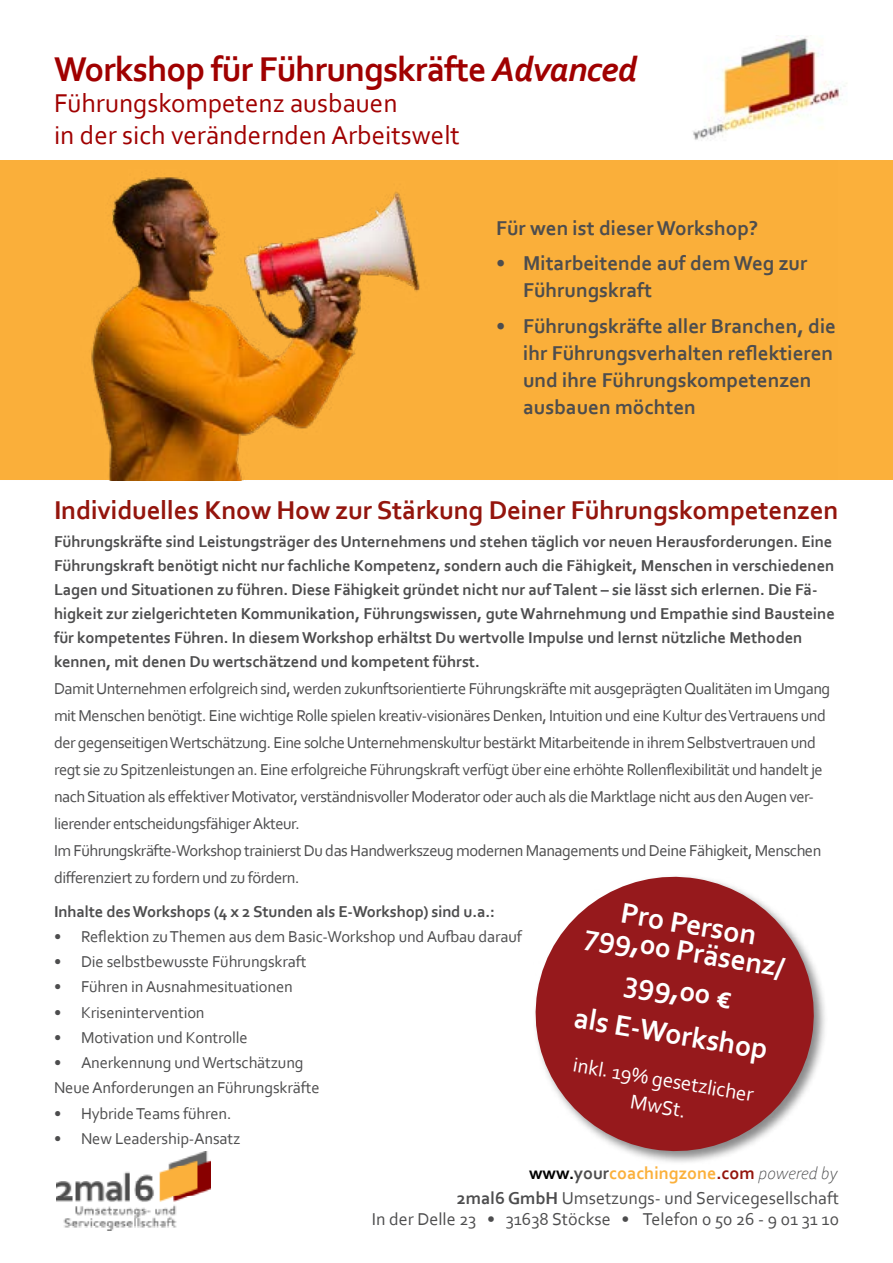
<style>
.page{position:relative;width:893px;height:1263px;background:#fff}
.page>*{position:absolute;margin:0;border:0;box-sizing:border-box;transform-origin:0 0}
.t1{font:700 36px "Corbel";letter-spacing:-.025em;color:#a00000}
.t2{font:700 30px/27px "Corbel";color:#fff;text-align:center}
.t3{font:27px/31.5px "Corbel";color:#a00000}
.t4{font:700 27px "Corbel";letter-spacing:-.005em;color:#94150d}
.t5{font:700 21px/27px "Corbel";color:#4d4d4e}
.t6{font:21px/27px "Corbel";color:#fff;text-align:center}
.t7{font:18px/21px "Corbel";color:#4d4d4e;text-align:right}
.t8{font:700 18px "Corbel";color:#fbb03b}
.t9{font:16.5px/27px "Corbel";letter-spacing:-.03em;color:#4d4d4e}
.t10{font:700 16.5px/24px "Corbel";letter-spacing:-.005em;color:#4d4d4e}
.t11{font:16.5px/25.2px "Corbel";letter-spacing:-.01em;color:#4d4d4e}
.s1{font-style:italic}
.s2{color:#000}
.s3{color:#4d4d4e}
.s4{color:#94150d}
.s5{font-weight:300;font-style:italic;color:#4d4d4e}
.s6{font-weight:700}
</style>
<div class="page">
<div style="left:0;top:160px;width:893px;height:320px;background:#fbb03b"></div>
<img style="left:91px;top:177px;width:329px;height:303px">
<img style="left:693px;top:36px;width:154px;height:105px">
<img style="left:56px;top:1151px;width:154px;height:79px">
<svg style="left:535px;top:876px;width:289px;height:286px;fill:#96191c"></svg>
<h1 class="t1" style="left:54px;top:46px;width:585px">Workshop für Führungskräfte <span class="s1">Advanced</span></h1>
<h3 class="t3" style="left:54px;top:87px;width:407px">Führungskompetenz ausbauen<br>in der sich verändernden Arbeitswelt</h3>
<p class="t5" style="left:496px;top:214px;width:264px">Für wen ist dieser Workshop?</p>
<p class="t5" style="left:523px;top:249px;width:286px;text-indent:-27px">• Mitarbeitende auf dem Weg zur<br>Führungskraft</p>
<p class="t5" style="left:523px;top:312px;width:314px;text-indent:-27px">• Führungskräfte aller Branchen, die ihr Führungsverhalten reflektieren und ihre Führungskompetenzen ausbauen möchten</p>
<h3 class="t4" style="left:54px;top:493px;width:786px">Individuelles Know How zur Stärkung Deiner Führungskompetenzen</h3>
<p class="t10" style="left:54px;top:529px;width:782px">Führungskräfte sind Leistungsträger des Unternehmens und stehen täglich vor neuen Herausforderungen. Eine Führungskraft benötigt nicht nur fachliche Kompetenz, sondern auch die Fähigkeit, Menschen in verschiedenen Lagen und Situationen zu führen. Diese Fähigkeit gründet nicht nur auf Talent – sie lässt sich erlernen. Die Fä&shy;higkeit zur zielgerichteten Kommunikation, Führungswissen, gute Wahrnehmung und Empathie sind Bausteine für kompetentes Führen. In diesem Workshop erhältst Du wertvolle Impulse und lernst nützliche Methoden kennen, mit denen Du wertschätzend und kompetent führst.</p>
<p class="t9" style="left:54px;top:675px;width:778px">Damit Unternehmen erfolgreich sind, werden zukunftsorientierte Führungskräfte mit ausgeprägten Qualitäten im Umgang mit Menschen benötigt. Eine wichtige Rolle spielen kreativ-visionäres Denken, Intuition und eine Kultur des Vertrauens und der gegenseitigen Wertschätzung. Eine solche Unternehmenskultur bestärkt Mitarbeitende in ihrem Selbstvertrauen und regt sie zu Spitzenleistungen an. Eine erfolgreiche Führungskraft verfügt über eine erhöhte Rollenflexibilität und handelt je nach Situation als effektiver Motivator, verständnisvoller Moderator oder auch als die Marktlage nicht aus den Augen ver&shy;lierender entscheidungsfähiger Akteur.<br>Im Führungskräfte-Workshop trainierst Du das Handwerkszeug modernen Managements und Deine Fähigkeit, Menschen differenziert zu fordern und zu fördern.</p>
<p class="t10" style="left:54px;top:899px;width:442px">Inhalte des Workshops (4 x 2 Stunden als E-Workshop) sind u.a.:</p>
<p class="t11" style="left:54px;top:923px;width:469px">• Reflektion zu Themen aus dem Basic-Workshop und Aufbau darauf</p>
<p class="t11" style="left:54px;top:949px;width:254px">• Die selbstbewusste Führungskraft</p>
<p class="t11" style="left:54px;top:974px;width:240px">• Führen in Ausnahmesituationen</p>
<p class="t11" style="left:54px;top:999px;width:152px">• Krisenintervention</p>
<p class="t11" style="left:54px;top:1024px;width:195px">• Motivation und Kontrolle</p>
<p class="t11" style="left:54px;top:1050px;width:267px">• Anerkennung und Wertschätzung<br>Neue Anforderungen an Führungskräfte</p>
<p class="t11" style="left:54px;top:1100px;width:179px">• Hybride Teams führen.</p>
<p class="t11" style="left:54px;top:1125px;width:188px">• New Leadership-Ansatz</p>
<p class="t8" style="left:529px;top:1161px;width:310px"><span class="s2">www.</span><span class="s3">your</span>coachingzone<span class="s4">.com</span> <span class="s5">powered by</span></p>
<h2 class="t2" style="left:593px;top:892px;width:203px;rotate:10deg">Pro Person<br>799,00 Präsenz/</h2>
<h2 class="t2" style="left:586px;top:950px;width:198px;line-height:44px;rotate:10deg">399,00 €<br>als E-Workshop</h2>
<p class="t6" style="left:576px;top:1050px;width:184px;rotate:10deg">inkl. 19% gesetzlicher<br>MwSt.</p>
<p class="t7" style="left:372px;top:1187px;width:469px"><span class="s6">2mal6 GmbH</span> Umsetzungs- und Servicegesellschaft<br>In der Delle 23 • 31638 Stöckse • Telefon 0 50 26 - 9 01 31 10</p>
</div>
